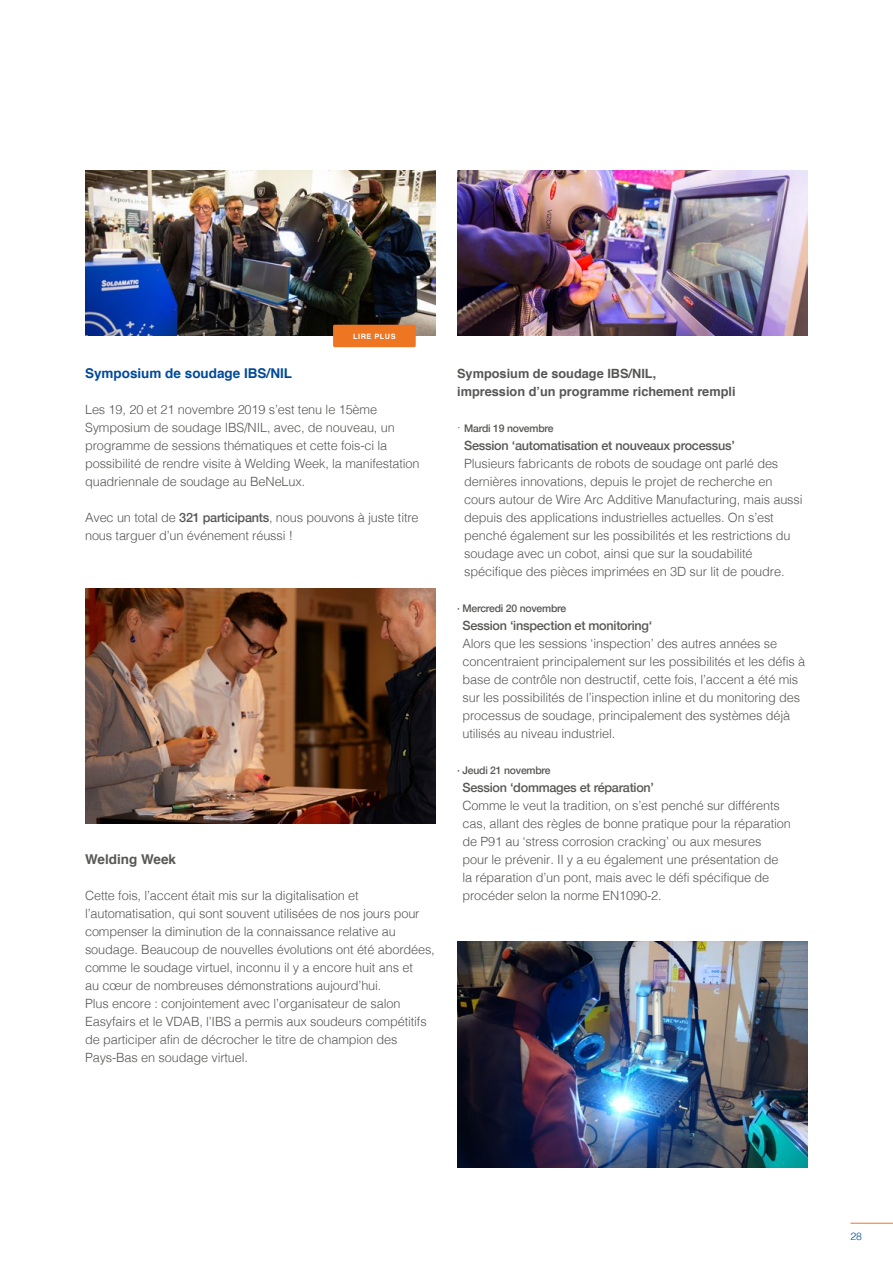
<style>
.page{position:relative;width:893px;height:1263px;background:#fff}
.page>*{position:absolute;margin:0;border:0;box-sizing:border-box;transform-origin:0 0}
.t1{font:700 13.5px "Helvetica";color:#004a9a}
.t2{font:700 13.5px "Helvetica";color:#575756}
.t3{font:300 12.75px/18px "Helvetica";letter-spacing:-.01em;color:#575756}
.t4{font:500 12.75px "Helvetica Neue";letter-spacing:-.02em;color:#575756}
.t5{font:700 12.75px/18px "Helvetica";color:#575756}
.t6{font:500 10.5px "Helvetica Neue";letter-spacing:-.02em;color:#575756}
.t7{font:300 10.5px "Helvetica";color:#004a9a}
.t8{font:700 7.35px "Helvetica";letter-spacing:.075em;color:#fff}
.s1{font-family:"Helvetica Neue";font-weight:500}
.s2{font-family:"Helvetica";font-weight:300;font-size:12.75px}
</style>
<div class="page">
<hr style="left:850px;top:1223px;width:43px;height:1px;background:#ee7521">
<img style="left:85px;top:589px;width:351px;height:234px">
<img style="left:85px;top:170px;width:351px;height:166px">
<img style="left:457px;top:170px;width:351px;height:166px">
<img style="left:457px;top:942px;width:351px;height:225px">
<div style="left:333px;top:325px;width:83px;height:22px;background:#ee7521;border-radius:2px"></div>
<p class="t8" style="left:353px;top:330px;width:44px">LIRE PLUS</p>
<p class="t1" style="left:85px;top:362px;width:209px">Symposium de soudage IBS/NIL</p>
<p class="t3" style="left:85px;top:400px;width:336px">Les 19, 20 et 21 novembre 2019 s’est tenu le 15ème Symposium de soudage IBS/NIL, avec, de nouveau, un programme de sessions thématiques et cette fois-ci la possibilité de rendre visite à Welding Week, la manifestation quadriennale de soudage au BeNeLux.</p>
<p class="t3" style="left:85px;top:508px;width:335px">Avec un total de <span class="s1">321 participants</span>, nous pouvons à juste titre nous targuer d’un événement réussi !</p>
<p class="t2" style="left:85px;top:848px;width:93px">Welding Week</p>
<p class="t3" style="left:85px;top:886px;width:351px">Cette fois, l’accent était mis sur la digitalisation et l’automatisation, qui sont souvent utilisées de nos jours pour compenser la diminution de la connaissance relative au soudage. Beaucoup de nouvelles évolutions ont été abordées, comme le soudage virtuel, inconnu il y a encore huit ans et<br>au cœur de nombreuses démonstrations aujourd’hui.<br>Plus encore : conjointement avec l’organisateur de salon Easyfairs et le VDAB, l’IBS a permis aux soudeurs compétitifs de participer afin de décrocher le titre de champion des Pays-Bas en soudage virtuel.</p>
<p class="t5" style="left:457px;top:365px;width:280px">Symposium de soudage IBS/NIL,<br>impression d’un programme richement rempli</p>
<p class="t6" style="left:457px;top:420px;width:98px"><span class="s2">∙</span> Mardi 19 novembre</p>
<p class="t4" style="left:464px;top:435px;width:272px">Session ‘automatisation et nouveaux processus’</p>
<p class="t3" style="left:464px;top:454px;width:340px">Plusieurs fabricants de robots de soudage ont parlé des dernières innovations, depuis le projet de recherche en cours autour de Wire Arc Additive Manufacturing, mais aussi depuis des applications industrielles actuelles. On s’est penché également sur les possibilités et les restrictions du soudage avec un cobot, ainsi que sur la soudabilité spécifique des pièces imprimées en 3D sur lit de poudre.</p>
<p class="t6" style="left:457px;top:600px;width:111px">∙ Mercredi 20 novembre</p>
<p class="t4" style="left:462px;top:615px;width:191px">Session ‘inspection et monitoring‘</p>
<p class="t3" style="left:462px;top:634px;width:344px">Alors que les sessions ‘inspection’ des autres années se concentraient principalement sur les possibilités et les défis à base de contrôle non destructif, cette fois, l’accent a été mis sur les possibilités de l’inspection inline et du monitoring des processus de soudage, principalement des systèmes déjà utilisés au niveau industriel.</p>
<p class="t6" style="left:457px;top:762px;width:95px">∙ Jeudi 21 novembre</p>
<p class="t4" style="left:462px;top:777px;width:193px">Session ‘dommages et réparation’</p>
<p class="t3" style="left:462px;top:796px;width:330px">Comme le veut la tradition, on s’est penché sur différents cas, allant des règles de bonne pratique pour la réparation de P91 au ‘stress corrosion cracking’ ou aux mesures<br>pour le prévenir. Il y a eu également une présentation de la réparation d’un pont, mais avec le défi spécifique de procéder selon la norme EN1090-2.</p>
<p class="t7" style="left:850px;top:1227px;width:13px">28</p>
</div>
